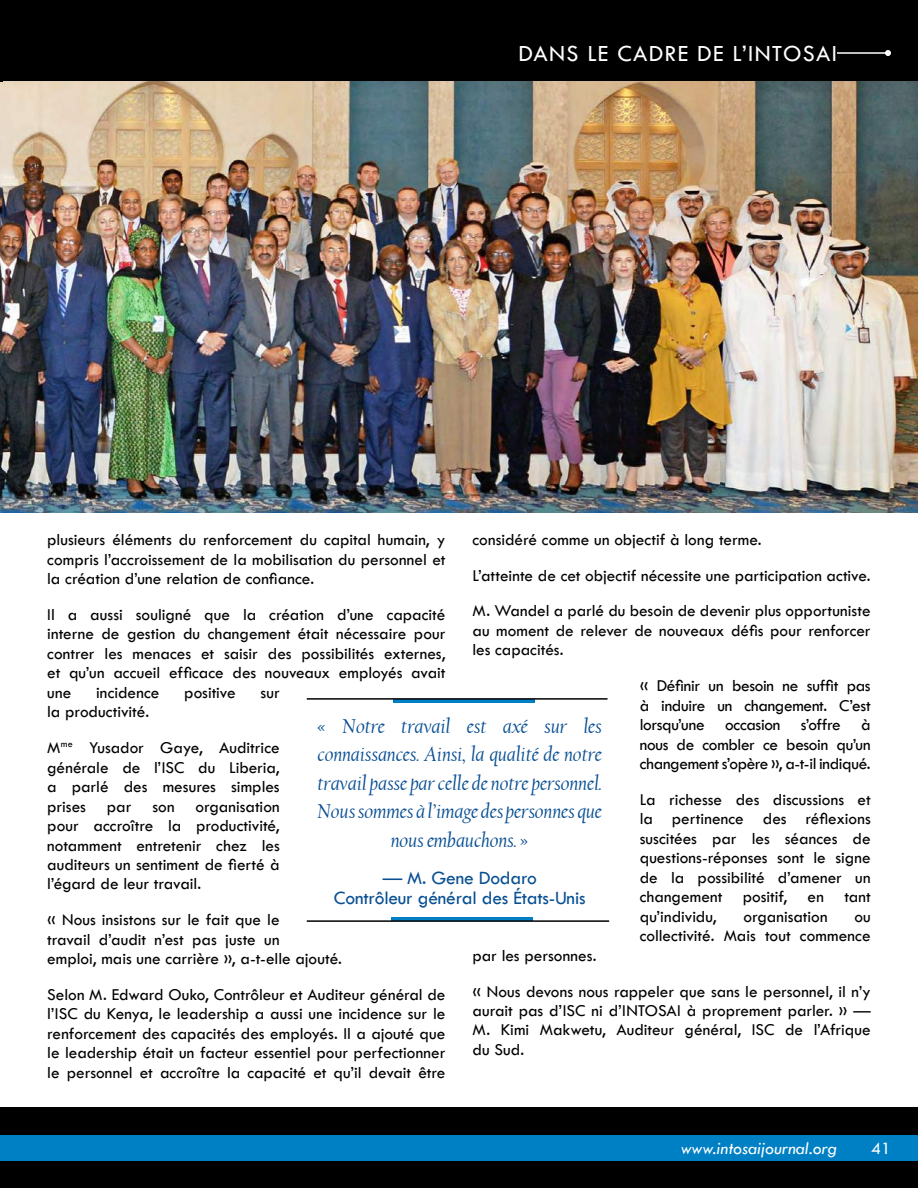
<style>
.page{position:relative;width:918px;height:1188px;background:#fff}
.page>*{position:absolute;margin:0;border:0;box-sizing:border-box;transform-origin:0 0}
.t1{font:24px "Tw Cen";letter-spacing:.05em;color:#fff}
.t2{font:italic 21px/28.5px "Californian FB";letter-spacing:-.01em;color:#074e92;text-align:center}
.t3{font:19.5px/19.5px "Tw Cen";letter-spacing:-.01em;color:#074e92;text-align:center}
.t4{font:italic 18px "Tw Cen";color:#fff}
.t5{font:18px "Tw Cen";color:#fff}
.t6{font:17.25px/19.5px "Tw Cen";letter-spacing:-.005em;color:#000;text-align:justify}
</style>
<div class="page">
<img style="left:0;top:81px;width:918px;height:432px">
<div style="left:0;top:1107px;width:918px;height:81px;background:#000"></div>
<div style="left:0;top:1135px;width:918px;height:26px;background:#0080c4"></div>
<div style="left:0;top:0;width:918px;height:81px;background:#000"></div>
<hr style="left:837px;top:52px;width:51px;height:2px;background:#fff">
<svg style="left:885px;top:50px;width:6px;height:6px"></svg>
<hr style="left:392px;top:917px;width:141px;height:4px;background:#0080c4">
<hr style="left:307px;top:920px;width:302px;height:2px;background:#000">
<hr style="left:393px;top:699px;width:141px;height:4px;background:#0080c4">
<hr style="left:307px;top:698px;width:301px;height:2px;background:#000">
<h1 class="t1" style="left:518px;top:39px;width:320px">DANS LE CADRE DE L’INTOSAI</h1>
<p class="t6" style="left:472px;top:522px;width:400px;line-height:35.7px;text-align:left">considéré comme un objectif à long terme.<br>L’atteinte de cet objectif nécessite une participation active.<br>M. Wandel a parlé du besoin de devenir plus opportuniste</p>
<p class="t6" style="left:472px;top:621px;width:400px">au moment de relever de nouveaux défis pour renforcer les capacités.</p>
<p class="t6" style="left:640px;top:676px;width:233px">« Définir un besoin ne suffit pas à induire un changement. C’est lorsqu’une occasion s’offre à nous de combler ce besoin qu’un changement s’opère », a‑t‑il indiqué.</p>
<p class="t6" style="left:640px;top:790px;width:232px">La richesse des discussions et la pertinence des réflexions suscitées par les séances de questions-réponses sont le signe de la possibilité d’amener un changement positif, en tant qu’individu,</p>
<p class="t6" style="left:47px;top:530px;width:400px">plusieurs éléments du renforcement du capital humain, y compris l’accroissement de la mobilisation du personnel et la création d’une relation de confiance.</p>
<p class="t6" style="left:47px;top:605px;width:400px">Il a aussi souligné que la création d’une capacité interne de gestion du changement était nécessaire pour contrer les menaces et saisir des possibilités externes, et qu’un accueil efficace des nouveaux employés avait une</p>
<p class="t6" style="left:96px;top:683px;width:65px">incidence</p>
<p class="t6" style="left:184px;top:683px;width:53px">positive</p>
<p class="t6" style="left:260px;top:683px;width:21px">sur</p>
<p class="t6" style="left:47px;top:694px;width:234px;line-height:35.7px">la productivité.<br>M<sup>me</sup> Yusador Gaye, Auditrice</p>
<p class="t6" style="left:47px;top:757px;width:234px">générale de l’ISC du Liberia, a parlé des mesures simples prises par son organisation pour accroître la productivité, notamment entretenir chez les auditeurs un sentiment de fierté à l’égard de leur travail.</p>
<p class="t6" style="left:47px;top:910px;width:296px;text-align:left">« Nous insistons sur le fait que le<br>travail d’audit n’est pas juste un<br>emploi, mais une carrière », a‑t‑elle ajouté.</p>
<p class="t6" style="left:47px;top:985px;width:400px">Selon M. Edward Ouko, Contrôleur et Auditeur général de l’ISC du Kenya, le leadership a aussi une incidence sur le renforcement des capacités des employés. Il a ajouté que le leadership était un facteur essentiel pour perfectionner le personnel et accroître la capacité et qu’il devait être</p>
<p class="t2" style="left:318px;top:712px;width:286px">« Notre travail est axé sur les connaissances. Ainsi, la qualité de notre travail passe par celle de notre personnel.<br>Nous sommes à l’image des personnes que nous embauchons. »</p>
<p class="t3" style="left:334px;top:868px;width:253px">— M. Gene Dodaro<br>Contrôleur général des États‑Unis</p>
<p class="t6" style="left:744px;top:907px;width:86px">organisation</p>
<p class="t6" style="left:640px;top:907px;width:232px;text-align:right">ou<br>collectivité. Mais tout commence</p>
<p class="t6" style="left:472px;top:937px;width:400px;line-height:35.7px">par les personnes.<br>« Nous devons nous rappeler que sans le personnel, il n’y</p>
<p class="t6" style="left:472px;top:1001px;width:400px">aurait pas d’ISC ni d’INTOSAI à proprement parler. » — M. Kimi Makwetu, Auditeur général, ISC de l’Afrique du Sud.</p>
<p class="t4" style="left:681px;top:1138px;width:158px">www.intosaijournal.org</p>
<p class="t5" style="left:871px;top:1138px;width:21px">41</p>
</div>
